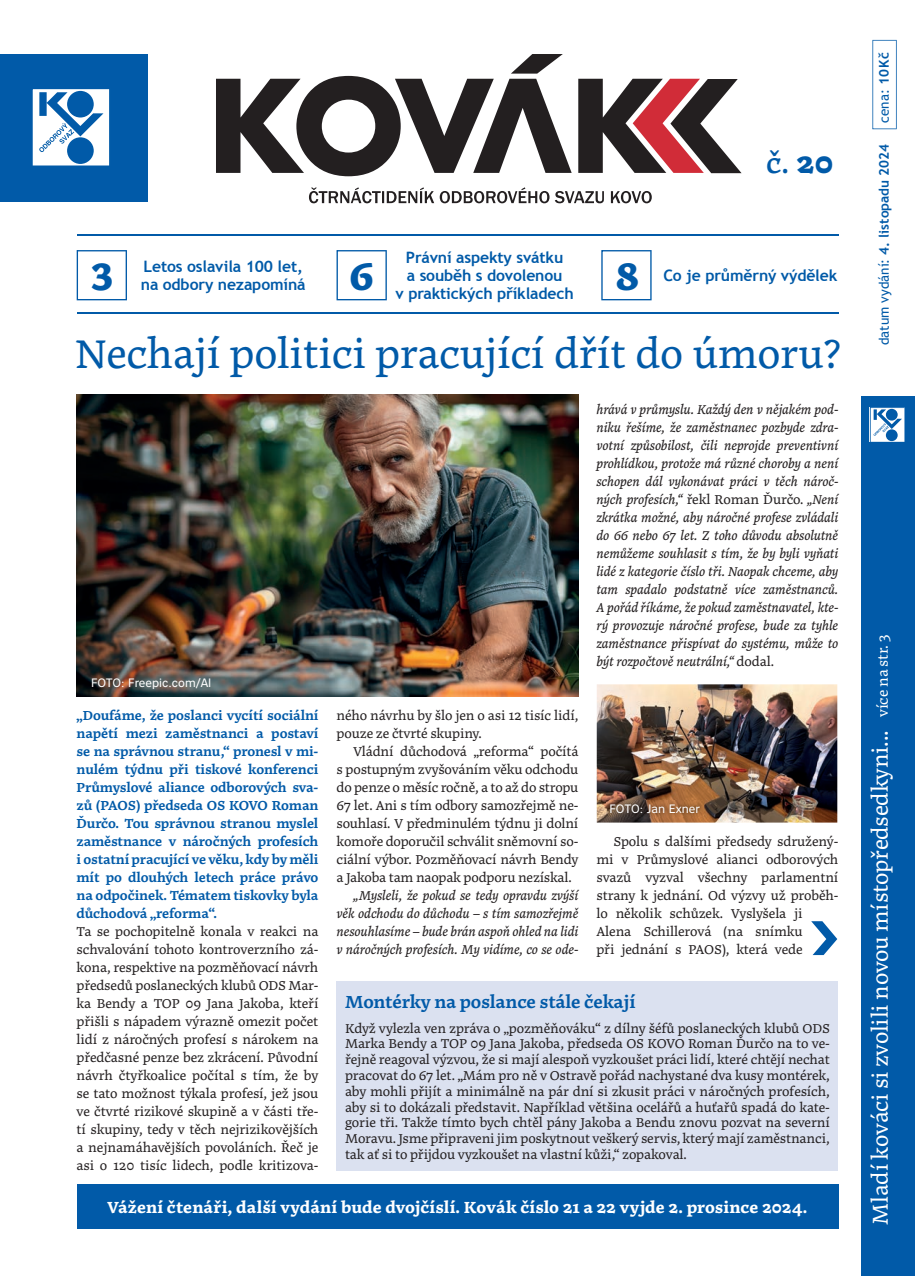
<style>
.page{position:relative;width:915px;height:1276px;background:#fff}
.page>*{position:absolute;margin:0;border:0;box-sizing:border-box;transform-origin:0 0}
.t1{font:42px "Noort";letter-spacing:-.01em;color:#015aa8}
.t2{font:800 39px "Noort";color:#015aa8}
.t3{font:30px "Noort";color:#015aa8}
.t4{font:22.5px "Noort";letter-spacing:-.01em;color:#fff}
.t5{font:600 18px "Noort";letter-spacing:-.015em;color:#015aa8}
.t6{font:700 16.5px "Noort";letter-spacing:.005em;color:#fff}
.t7{font:700 15.75px/18px "Trebuchet MS";letter-spacing:-.01em;color:#015aa8;text-align:center}
.t8{font:13.5px/18px "Noort";letter-spacing:-.01em;color:#231f20;text-align:justify}
.t9{font:italic 13.5px/18px "Noort";letter-spacing:-.01em;color:#231f20;text-align:justify}
.t10{font:600 13.5px/18px "Noort";letter-spacing:-.01em;color:#015aa8;text-align:justify}
.t11{font:700 13.5px "Trebuchet MS";color:#015aa8}
.t12{font:13.5px "Trebuchet MS";color:#015aa8}
.t13{font:12px "Nort";color:#fff}
.s1{font-weight:800}
.s2{font-style:normal}
.s3{font-weight:700}
.s4{font-weight:400}
.s5{font-size:15px}
</style>
<div class="page">
<div style="left:0;top:54px;width:147px;height:147px;background:#015aa8"></div>
<svg style="left:578px;top:79px;width:163px;height:94px"></svg>
<svg style="left:216px;top:54px;width:355px;height:122px"></svg>
<svg style="left:309px;top:187px;width:342px;height:16px"></svg>
<svg style="left:32px;top:89px;width:78px;height:77px"></svg>
<div style="left:860px;top:396px;width:54px;height:880px;background:#015aa8"></div>
<hr style="left:77px;top:234px;width:761px;height:2px;background:#015aa8">
<hr style="left:77px;top:313px;width:761px;height:1px;background:#015aa8">
<svg style="left:336px;top:250px;width:50px;height:50px"></svg>
<svg style="left:601px;top:250px;width:50px;height:50px"></svg>
<svg style="left:872px;top:40px;width:24px;height:89px"></svg>
<svg style="left:869px;top:407px;width:35px;height:35px"></svg>
<img style="left:77px;top:394px;width:501px;height:302px">
<div style="left:77px;top:1184px;width:761px;height:44px;background:#015aa8"></div>
<img style="left:596px;top:684px;width:241px;height:138px">
<div style="left:336px;top:981px;width:502px;height:189px;background:#dbe1f0"></div>
<svg style="left:811px;top:921px;width:26px;height:34px"></svg>
<svg style="left:77px;top:250px;width:50px;height:50px"></svg>
<img style="left:606px;top:800px;width:96px;height:16px">
<h2 class="t2" style="left:90px;top:254px;width:26px">3</h2>
<p class="t7" style="left:141px;top:257px;width:166px;text-align:left">Letos oslavila 100 let, na odbory nezapomíná</p>
<h2 class="t2" style="left:349px;top:254px;width:26px">6</h2>
<p class="t7" style="left:395px;top:248px;width:179px">Právní aspekty svátku<br>a souběh s dovolenou<br>v praktických příkladech</p>
<h3 class="t3" style="left:765px;top:145px;width:69px">č. <span class="s1">20</span></h3>
<h2 class="t2" style="left:615px;top:254px;width:26px">8</h2>
<p class="t7" style="left:663px;top:266px;width:175px">Co je průměrný výdělek</p>
<h1 class="t1" style="left:75px;top:329px;width:767px">Nechají politici pracující dřít do úmoru?</h1>
<p class="t13" style="left:91px;top:674px;width:122px">FOTO: Freepic.com/AI</p>
<p class="t9" style="left:596px;top:400px;width:243px">hrává v průmyslu. Každý den v nějakém pod&shy;niku řešíme, že zaměstnanec pozbyde zdra&shy;votní způsobilost, čili neprojde preventivní prohlídkou, protože má různé choroby a není schopen dál vykonávat práci v těch nároč&shy;ných profesích,“ <span class="s2">řekl Roman Ďurčo.</span> „Není zkrátka možné, aby náročné profese zvládali do 66 nebo 67 let. Z toho důvodu absolutně nemůžeme souhlasit s tím, že by byli vyňati lidé z kategorie číslo tři. Naopak chceme, aby tam spadalo podstatně více zaměstnanců.<br>A pořád říkáme, že pokud zaměstnavatel, kte&shy;rý provozuje náročné profese, bude za tyhle zaměstnance přispívat do systému, může to být rozpočtově neutrální,“ <span class="s2">dodal.</span></p>
<p class="t10" style="left:77px;top:706px;width:243px">„Doufáme, že poslanci vycítí sociální napětí mezi zaměstnanci a postaví se na správnou stranu,“ pronesl v mi&shy;nulém týdnu při tiskové konferenci Průmyslové aliance odborových sva&shy;zů (PAOS) předseda OS KOVO Roman Ďurčo. Tou správnou stranou myslel zaměstnance v náročných profesích i ostatní pracující ve věku, kdy by měli mít po dlouhých letech práce právo na odpočinek. Tématem tiskovky byla důchodová „reforma“.</p>
<p class="t8" style="left:77px;top:922px;width:243px">Ta se pochopitelně konala v reakci na schvalování tohoto kontroverzního zá&shy;kona, respektive na pozměňovací návrh předsedů poslaneckých klubů ODS Mar&shy;ka Bendy a TOP 09 Jana Jakoba, kteří přišli s nápadem výrazně omezit počet lidí z náročných profesí s nárokem na předčasné penze bez zkrácení. Původní návrh čtyřkoalice počítal s tím, že by se tato možnost týkala profesí, jež jsou ve čtvrté rizikové skupině a v části tře&shy;tí skupiny, tedy v těch nejrizikovějších a nejnamáhavějších povoláních. Řeč je asi o 120 tisíc lidech, podle kritizova-</p>
<p class="t6" style="left:107px;top:1197px;width:701px">Vážení čtenáři, další vydání bude dvojčíslí. Kovák číslo 21 a 22 vyjde 2. prosince 2024.</p>
<p class="t8" style="left:336px;top:706px;width:243px">ného návrhu by šlo jen o asi 12 tisíc lidí, pouze ze čtvrté skupiny.</p>
<p class="t8" style="left:336px;top:742px;width:243px;text-indent:17px">Vládní důchodová „reforma“ počítá s postupným zvyšováním věku odchodu do penze o měsíc ročně, a to až do stropu 67 let. Ani s tím odbory samozřejmě ne&shy;souhlasí. V předminulém týdnu ji dolní komoře doporučil schválit sněmovní so&shy;ciální výbor. Pozměňovací návrh Bendy a Jakoba tam naopak podporu nezískal.</p>
<p class="t9" style="left:336px;top:886px;width:243px;text-indent:17px">„Mysleli, že pokud se tedy opravdu zvýší věk odchodu do důchodu – s tím samozřejmě nesouhlasíme – bude brán aspoň ohled na lidi v náročných profesích. My vidíme, co se ode-</p>
<p class="t13" style="left:609px;top:801px;width:92px">FOTO: Jan Exner</p>
<p class="t8" style="left:596px;top:832px;width:243px;text-align:left;text-indent:17px">Spolu s dalšími předsedy sdružený&shy;mi v Průmyslové alianci odborových svazů vyzval všechny parlamentní strany k jednání. Od výzvy už proběh&shy;lo několik schůzek. Vyslyšela ji Alena Schillerová (na snímku<br>při jednání s PAOS), která vede</p>
<h3 class="t5" style="left:345px;top:991px;width:292px">Montérky na poslance stále čekají</h3>
<p class="t8" style="left:345px;top:1020px;width:486px;line-height:15.8px">Když vylezla ven zpráva o „pozměňováku“ z dílny šéfů poslaneckých klubů ODS Marka Bendy a TOP 09 Jana Jakoba, předseda OS KOVO Roman Ďurčo na to ve&shy;řejně reagoval výzvou, že si mají alespoň vyzkoušet práci lidí, které chtějí nechat pracovat do 67 let. „Mám pro ně v Ostravě pořád nachystané dva kusy montérek, aby mohli přijít a minimálně na pár dní si zkusit práci v náročných profesích, aby si to dokázali představit. Například většina ocelářů a huťařů spadá do kate&shy;gorie tři. Takže tímto bych chtěl pány Jakoba a Bendu znovu pozvat na severní Moravu. Jsme připraveni jim poskytnout veškerý servis, který mají zaměstnanci, tak ať si to přijdou vyzkoušet na vlastní kůži,“ zopakoval.</p>
<p class="t12" style="left:875px;top:123px;width:72px;rotate:-90deg">cena: <span class="s3">10 Kč</span></p>
<p class="t11" style="left:875px;top:345px;width:203px;rotate:-90deg"><span class="s4">datum vydání:</span> 4. listopadu 2024</p>
<h3 class="t4" style="left:866px;top:1224px;width:591px;rotate:-90deg">Mladí kováci si zvolili novou místopředsedkyni... <span class="s5">více na str. 3</span></h3>
</div>
